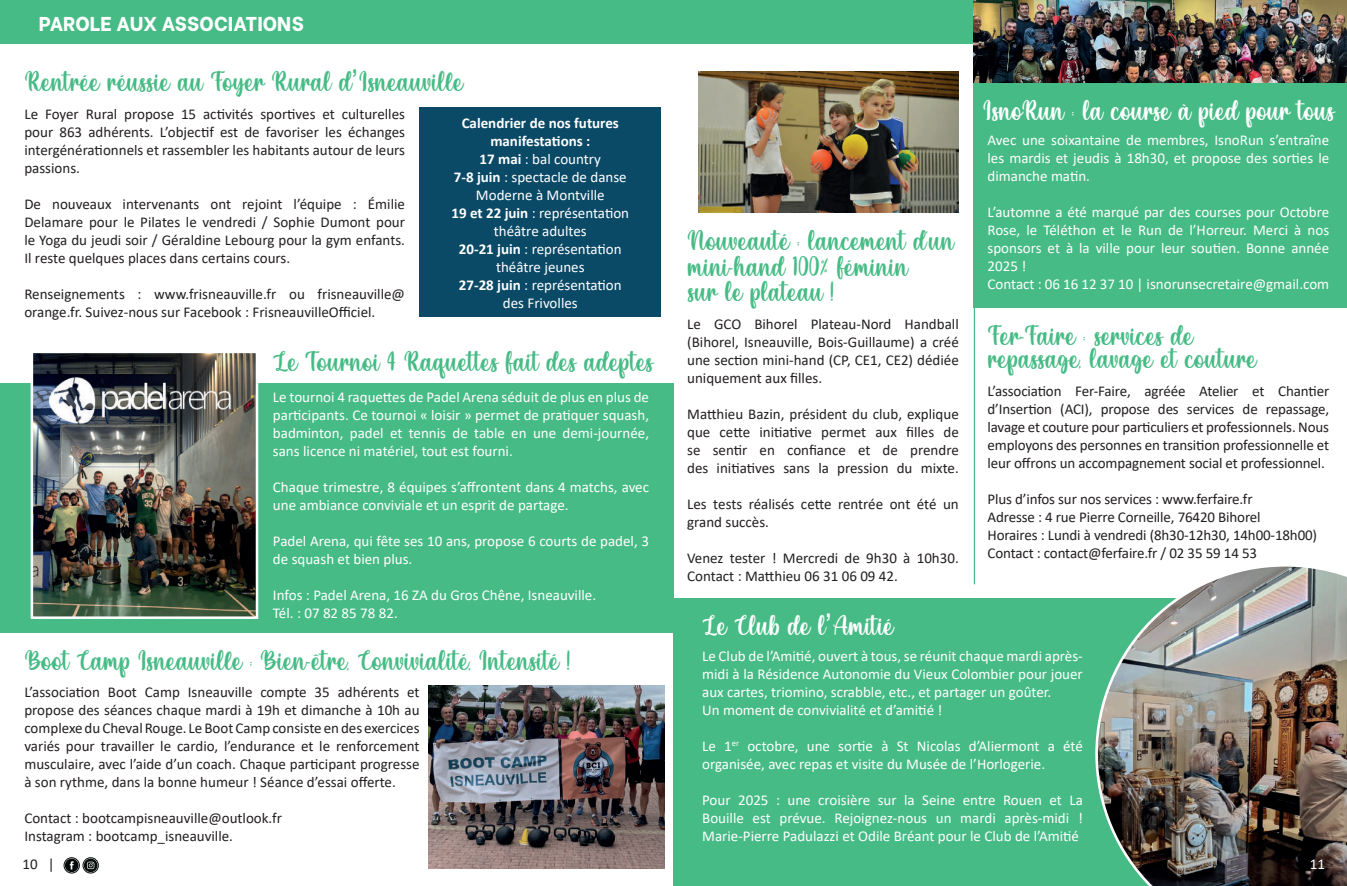
<style>
.page{position:relative;width:1347px;height:886px;background:#fff}
.page>*{position:absolute;margin:0;border:0;box-sizing:border-box;transform-origin:0 0}
.t1{font:30px/25.6px "Christmas Bell Personal Use";color:#46bb85}
.t2{font:30px "Christmas Bell Personal Use";color:#fff}
.t3{font:800 20px "Be Vietnam";color:#fff}
.t4{font:15px/18px "Calibri";color:#231f20;text-align:justify}
.t5{font:15px/18px "Calibri";color:#fff}
.s1{font-weight:700}
</style>
<div class="page">
<div style="left:673px;top:599px;width:673px;height:287px;background:#46bb85"></div>
<div style="left:419px;top:108px;width:242px;height:209px;background:#0b4a67"></div>
<div style="left:0;top:0;width:1346px;height:43px;background:#46bb85"></div>
<div style="left:973px;top:34px;width:373px;height:274px;background:#46bb85"></div>
<div style="left:0;top:383px;width:673px;height:249px;background:#46bb85"></div>
<img style="left:34px;top:354px;width:221px;height:262px">
<div style="left:31px;top:351px;width:227px;height:268px;border:2px solid #fff"></div>
<hr style="left:973px;top:306px;width:2px;height:278px;background:#46bb85">
<img style="left:698px;top:71px;width:260px;height:141px">
<img style="left:973px;top:0;width:373px;height:83px">
<img style="left:428px;top:686px;width:236px;height:182px">
<img style="left:1095px;top:566px;width:251px;height:320px">
<svg style="left:65px;top:858px;width:13px;height:14px"></svg>
<div style="left:64px;top:857px;width:15px;height:16px;border:1px solid #060a0a;border-radius:8px"></div>
<svg style="left:70px;top:861px;width:4px;height:8px"></svg>
<svg style="left:84px;top:858px;width:13px;height:14px"></svg>
<div style="left:83px;top:857px;width:15px;height:16px;border:1px solid #060a0a;border-radius:8px"></div>
<svg style="left:87px;top:861px;width:7px;height:8px"></svg>
<h2 class="t3" style="left:39px;top:8px;width:266px">PAROLE AUX ASSOCIATIONS</h2>
<h1 class="t1" style="left:24px;top:71px;width:440px">Rentrée réussie au Foyer Rural d’Isneauville</h1>
<p class="t4" style="left:24px;top:105px;width:382px">Le Foyer Rural propose 15 activités sportives et culturelles</p>
<h1 class="t2" style="left:983px;top:97px;width:352px">IsnoRun : la course à pied pour tous</h1>
<p class="t4" style="left:24px;top:123px;width:382px">pour 863 adhérents. L’objectif est de favoriser les échanges intergénérationnels et rassembler les habitants autour de leurs passions.</p>
<p class="t4" style="left:24px;top:195px;width:382px">De nouveaux intervenants ont rejoint l’équipe : Émilie Delamare pour le Pilates le vendredi / Sophie Dumont pour le Yoga du jeudi soir / Géraldine Lebourg pour la gym enfants.<br>Il reste quelques places dans certains cours.</p>
<p class="t4" style="left:24px;top:285px;width:382px">Renseignements : www.frisneauville.fr ou frisneauville@ orange.fr. Suivez-nous sur Facebook : FrisneauvilleOfficiel.</p>
<p class="t4" style="left:687px;top:315px;width:273px">Le GCO Bihorel Plateau-Nord Handball (Bihorel, Isneauville, Bois-Guillaume) a créé une section mini-hand (CP, CE1, CE2) dédiée uniquement aux filles.</p>
<p class="t4" style="left:687px;top:405px;width:273px">Matthieu Bazin, président du club, explique que cette initiative permet aux filles de se sentir en confiance et de prendre des initiatives sans la pression du mixte.</p>
<p class="t4" style="left:687px;top:495px;width:273px">Les tests réalisés cette rentrée ont été un grand succès.</p>
<p class="t4" style="left:687px;top:549px;width:273px">Venez tester ! Mercredi de 9h30 à 10h30.<br>Contact : Matthieu 06 31 06 09 42.</p>
<p class="t5" style="left:451px;top:114px;width:179px;text-align:center"><span class="s1">Calendrier de nos futures manifestations :<br>17 mai</span> : bal country<br><span class="s1">7-8 juin</span> : spectacle de danse<br>Moderne à Montville<br><span class="s1">19 et 22 juin</span> : représentation théâtre adultes<br><span class="s1">20-21 juin</span> : représentation théâtre jeunes<br><span class="s1">27-28 juin</span> : représentation des Frivolles</p>
<p class="t5" style="left:987px;top:131px;width:343px;text-align:justify">Avec une soixantaine de membres, IsnoRun s’entraîne les mardis et jeudis à 18h30, et propose des sorties le dimanche matin.</p>
<p class="t5" style="left:987px;top:203px;width:343px">L’automne a été marqué par des courses pour Octobre Rose, le Téléthon et le Run de l’Horreur. Merci à nos sponsors et à la ville pour leur soutien. Bonne année 2025 !<br>Contact : 06 16 12 37 10 | isnorunsecretaire@gmail.com</p>
<h1 class="t1" style="left:687px;top:229px;width:268px">Nouveauté : lancement d'un mini-hand 100% féminin<br>sur le plateau !</h1>
<h1 class="t1" style="left:987px;top:325px;width:270px;line-height:23.8px">Fer-Faire : services de repassage, lavage et couture</h1>
<h1 class="t1" style="left:273px;top:350px;width:381px">Le Tournoi 4 Raquettes fait des adeptes</h1>
<p class="t5" style="left:273px;top:387px;width:378px;text-align:justify">Le tournoi 4 raquettes de Padel Arena séduit de plus en plus de participants. Ce tournoi « loisir » permet de pratiquer squash, badminton, padel et tennis de table en une demi-journée, sans licence ni matériel, tout est fourni.</p>
<p class="t5" style="left:273px;top:477px;width:378px">Chaque trimestre, 8 équipes s’affrontent dans 4 matchs, avec une ambiance conviviale et un esprit de partage.</p>
<p class="t5" style="left:273px;top:531px;width:378px">Padel Arena, qui fête ses 10 ans, propose 6 courts de padel, 3 de squash et bien plus.</p>
<p class="t5" style="left:273px;top:585px;width:325px">Infos : Padel Arena, 16 ZA du Gros Chêne, Isneauville.<br>Tél. : 07 82 85 78 82.</p>
<p class="t4" style="left:987px;top:382px;width:343px">L’association Fer-Faire, agréée Atelier et Chantier d’Insertion (ACI), propose des services de repassage, lavage et couture pour particuliers et professionnels. Nous employons des personnes en transition professionnelle et leur offrons un accompagnement social et professionnel.</p>
<p class="t4" style="left:987px;top:490px;width:331px;text-align:left">Plus d’infos sur nos services : www.ferfaire.fr<br>Adresse : 4 rue Pierre Corneille, 76420 Bihorel<br>Horaires : Lundi à vendredi (8h30-12h30, 14h00-18h00)<br>Contact : contact@ferfaire.fr / 02 35 59 14 53</p>
<h1 class="t2" style="left:702px;top:612px;width:192px">Le Club de l’Amitié</h1>
<h1 class="t1" style="left:24px;top:649px;width:547px">Boot Camp Isneauville : Bien-être, Convivialité, Intensité !</h1>
<p class="t4" style="left:24px;top:682px;width:397px">L’association Boot Camp Isneauville compte 35 adhérents et propose des séances chaque mardi à 19h et dimanche à 10h au complexe du Cheval Rouge. Le Boot Camp consiste en des exercices variés pour travailler le cardio, l’endurance et le renforcement musculaire, avec l’aide d’un coach. Chaque participant progresse à son rythme, dans la bonne humeur ! Séance d’essai offerte.</p>
<p class="t4" style="left:24px;top:808px;width:259px">Contact : bootcampisneauville@outlook.fr<br>Instagram : bootcamp_isneauville.</p>
<p class="t5" style="left:702px;top:646px;width:382px">Le Club de l’Amitié, ouvert à tous, se réunit chaque mardi après&shy;midi à la Résidence Autonomie du Vieux Colombier pour jouer aux cartes, triomino, scrabble, etc., et partager un goûter.<br>Un moment de convivialité et d’amitié !</p>
<p class="t5" style="left:702px;top:736px;width:382px">Le 1<sup>er</sup> octobre, une sortie à St Nicolas d’Aliermont a été organisée, avec repas et visite du Musée de l’Horlogerie.</p>
<p class="t5" style="left:702px;top:790px;width:382px;text-align:justify">Pour 2025 : une croisière sur la Seine entre Rouen et La Bouille est prévue. Rejoignez-nous un mardi après-midi !<br>Marie-Pierre Padulazzi et Odile Bréant pour le Club de l’Amitié</p>
<p class="t4" style="left:22px;top:854px;width:34px">10 |</p>
<p class="t5" style="left:1309px;top:854px;width:17px">11</p>
</div>
